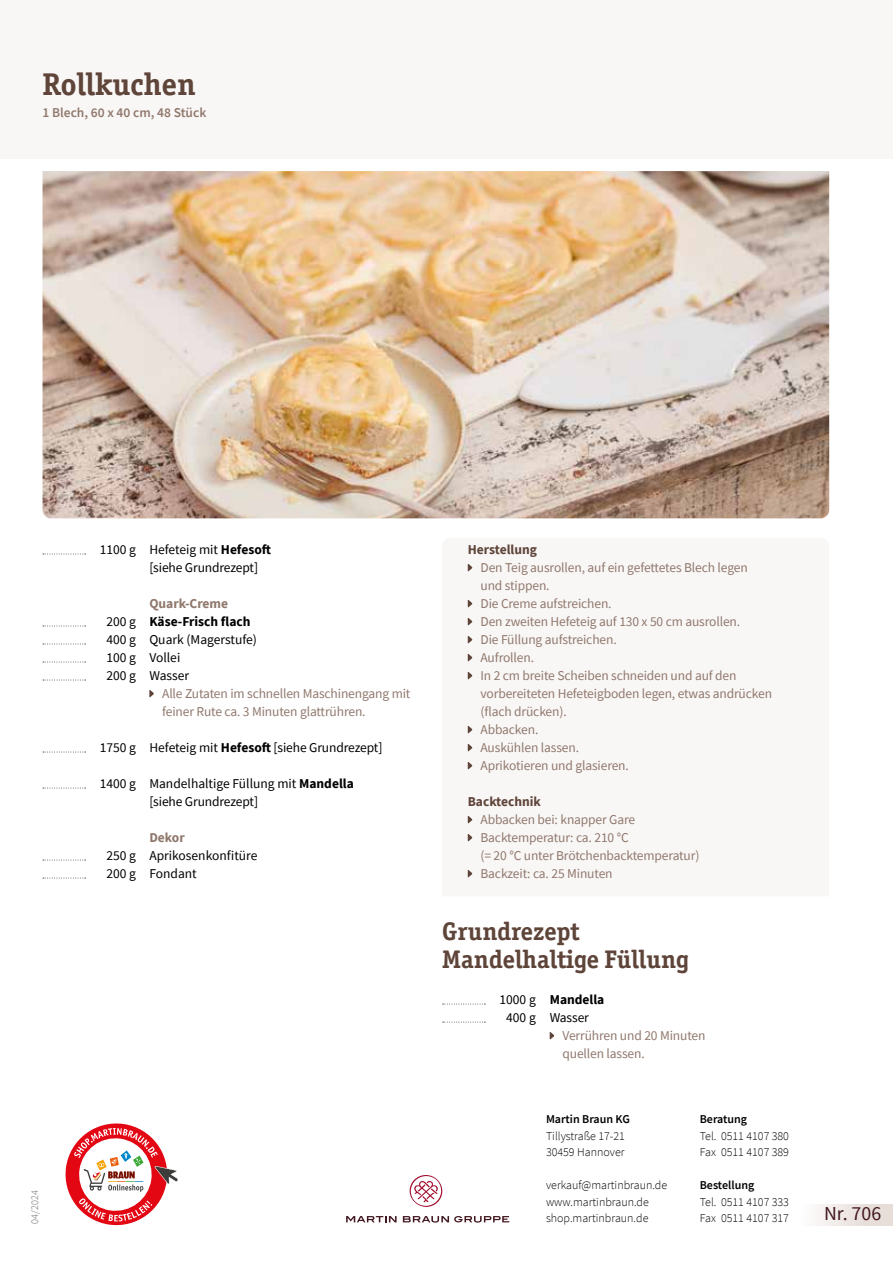
<style>
.page{position:relative;width:893px;height:1263px;background:#fff}
.page>*{position:absolute;margin:0;border:0;box-sizing:border-box;transform-origin:0 0}
.t1{font:700 31.5px "Officina Serif ITC Pro";color:#5e4439}
.t2{font:700 25.5px/28.5px "Officina Serif ITC Pro";color:#5e4439}
.t3{font:19.8px "Source Sans Pro";color:#42171f}
.t4{font:13.5px/18px "Source Sans Pro";letter-spacing:-.01em;color:#90786d}
.t5{font:13.5px/18px "Source Sans Pro";color:#000}
.t6{font:700 13.5px "Source Sans Pro";color:#000}
.t7{font:600 13.5px "Source Sans Pro";color:#90786d}
.t8{font:700 13.5px "Source Sans Pro";color:#5e4439}
.t9{font:700 13.5px "Source Sans Pro";color:#90786d}
.t10{font:300 12px/16.5px "Source Sans Pro";color:#000}
.t11{font:600 12px "Source Sans Pro";color:#000}
.t12{font:300 10.2px "Source Sans Pro";letter-spacing:.01em;color:#706f6f}
.s1{font-weight:700}
</style>
<div class="page">
<div style="left:0;top:0;width:893px;height:158px;background:#f9f7f6"></div>
<svg style="left:66px;top:1123px;width:112px;height:102px"></svg>
<svg style="left:346px;top:1216px;width:51px;height:6px"></svg>
<svg style="left:403px;top:1216px;width:106px;height:6px"></svg>
<svg style="left:410px;top:1175px;width:32px;height:32px"></svg>
<div style="left:801px;top:1204px;width:92px;height:21px;background:linear-gradient(to right,#fcfbfb,#e3d8d3)"></div>
<img style="left:43px;top:171px;width:786px;height:347px">
<svg style="left:149px;top:690px;width:5px;height:8px"></svg>
<svg style="left:468px;top:563px;width:5px;height:9px"></svg>
<svg style="left:468px;top:599px;width:5px;height:9px"></svg>
<svg style="left:468px;top:617px;width:5px;height:9px"></svg>
<svg style="left:468px;top:635px;width:5px;height:9px"></svg>
<svg style="left:468px;top:653px;width:5px;height:9px"></svg>
<svg style="left:468px;top:671px;width:5px;height:9px"></svg>
<svg style="left:468px;top:725px;width:5px;height:9px"></svg>
<svg style="left:468px;top:743px;width:5px;height:9px"></svg>
<svg style="left:468px;top:761px;width:5px;height:9px"></svg>
<svg style="left:468px;top:815px;width:5px;height:9px"></svg>
<svg style="left:468px;top:833px;width:5px;height:9px"></svg>
<svg style="left:468px;top:869px;width:5px;height:9px"></svg>
<svg style="left:43px;top:554px;width:43px;height:1px"></svg>
<svg style="left:43px;top:626px;width:43px;height:1px"></svg>
<svg style="left:43px;top:644px;width:43px;height:1px"></svg>
<svg style="left:43px;top:662px;width:43px;height:1px"></svg>
<svg style="left:43px;top:680px;width:43px;height:1px"></svg>
<svg style="left:43px;top:752px;width:43px;height:1px"></svg>
<svg style="left:43px;top:788px;width:43px;height:1px"></svg>
<svg style="left:43px;top:860px;width:43px;height:1px"></svg>
<svg style="left:43px;top:878px;width:43px;height:1px"></svg>
<svg style="left:550px;top:1032px;width:5px;height:8px"></svg>
<svg style="left:443px;top:1004px;width:42px;height:1px"></svg>
<svg style="left:443px;top:1022px;width:42px;height:1px"></svg>
<h1 class="t1" style="left:43px;top:65px;width:155px">Rollkuchen</h1>
<p class="t7" style="left:43px;top:104px;width:165px">1 Blech, 60 x 40 cm, 48 Stück</p>
<p class="t12" style="left:29px;top:1224px;width:35px;rotate:-90deg">04/2024</p>
<p class="t5" style="left:100px;top:541px;width:38px">1100 g</p>
<p class="t5" style="left:106px;top:613px;width:31px;text-align:justify">200 g 400 g 100 g 200 g</p>
<p class="t5" style="left:100px;top:739px;width:38px">1750 g</p>
<p class="t5" style="left:100px;top:775px;width:38px">1400 g</p>
<p class="t5" style="left:106px;top:847px;width:31px">250 g<br>200 g</p>
<p class="t5" style="left:149px;top:541px;width:123px">Hefeteig mit <span class="s1">Hefesoft </span>[siehe Grundrezept]</p>
<p class="t9" style="left:149px;top:595px;width:80px">Quark-Creme</p>
<p class="t6" style="left:149px;top:613px;width:103px">Käse-Frisch flach</p>
<p class="t5" style="left:149px;top:631px;width:109px">Quark (Magerstufe)<br>Vollei<br>Wasser</p>
<p class="t4" style="left:162px;top:685px;width:250px">Alle Zutaten im schnellen Maschinengang mit feiner Rute ca. 3 Minuten glattrühren.</p>
<p class="t5" style="left:149px;top:739px;width:235px">Hefeteig mit <span class="s1">Hefesoft</span> [siehe Grundrezept]</p>
<p class="t5" style="left:149px;top:775px;width:206px">Mandelhaltige Füllung mit <span class="s1">Mandella </span>[siehe Grundrezept]</p>
<p class="t9" style="left:149px;top:829px;width:37px">Dekor</p>
<p class="t5" style="left:149px;top:847px;width:110px">Aprikosenkonfitüre<br>Fondant</p>
<p class="t8" style="left:468px;top:541px;width:71px">Herstellung</p>
<p class="t4" style="left:480px;top:559px;width:293px">Den Teig ausrollen, auf ein gefettetes Blech legen und stippen.<br>Die Creme aufstreichen.<br>Den zweiten Hefeteig auf 130 x 50 cm ausrollen.<br>Die Füllung aufstreichen.<br>Aufrollen.<br>In 2 cm breite Scheiben schneiden und auf den vorbereiteten Hefeteigboden legen, etwas andrücken (flach drücken).<br>Abbacken.<br>Auskühlen lassen.<br>Aprikotieren und glasieren.</p>
<p class="t8" style="left:468px;top:793px;width:75px">Backtechnik</p>
<p class="t4" style="left:480px;top:811px;width:220px">Abbacken bei: knapper Gare<br>Backtemperatur: ca. 210 °C<br>(= 20 °C unter Brötchenbacktemperatur)<br>Backzeit: ca. 25 Minuten</p>
<h2 class="t2" style="left:442px;top:917px;width:249px">Grundrezept<br>Mandelhaltige Füllung</h2>
<p class="t6" style="left:550px;top:991px;width:56px">Mandella</p>
<p class="t5" style="left:550px;top:1009px;width:41px">Wasser</p>
<p class="t4" style="left:562px;top:1027px;width:145px">Verrühren und 20 Minuten quellen lassen.</p>
<p class="t5" style="left:499px;top:991px;width:38px;text-align:center">1000 g<br>400 g</p>
<p class="t11" style="left:546px;top:1111px;width:85px">Martin Braun KG</p>
<p class="t10" style="left:546px;top:1128px;width:81px">Tillystraße 17-21<br>30459 Hannover</p>
<p class="t10" style="left:546px;top:1177px;width:123px">verkauf@martinbraun.de www.martinbraun.de shop.martinbraun.de</p>
<p class="t11" style="left:700px;top:1111px;width:49px">Beratung</p>
<p class="t10" style="left:700px;top:1128px;width:91px">Tel. 0511 4107 380<br>Fax 0511 4107 389</p>
<p class="t11" style="left:700px;top:1177px;width:56px">Bestellung</p>
<p class="t10" style="left:700px;top:1194px;width:91px">Tel. 0511 4107 333<br>Fax 0511 4107 317</p>
<h3 class="t3" style="left:824px;top:1201px;width:59px">Nr. 706</h3>
</div>
